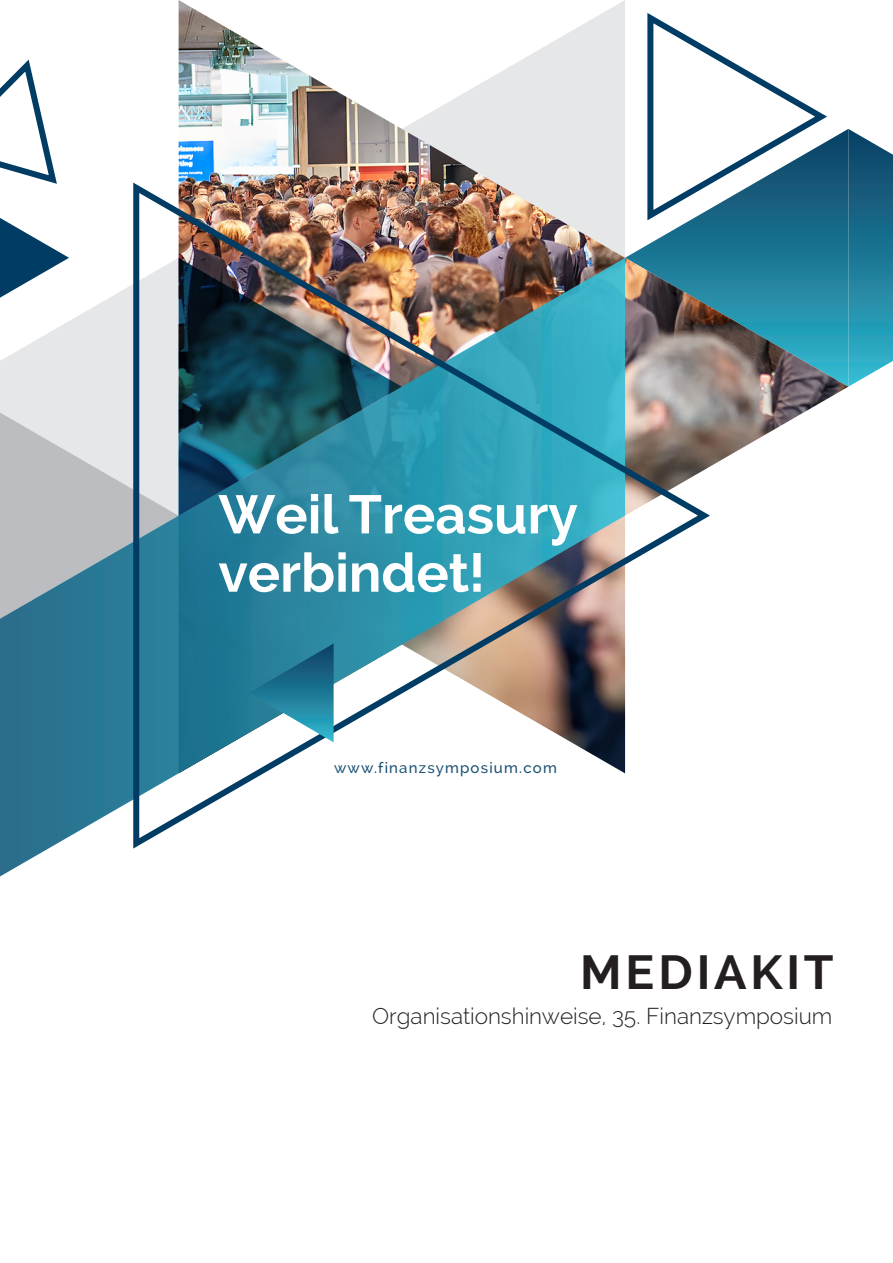
<style>
.page{position:relative;width:893px;height:1263px;background:#fff}
.page>*{position:absolute;margin:0;border:0;box-sizing:border-box;transform-origin:0 0}
.t1{font:700 54px/58.3px "Raleway";color:#fff}
.t2{font:700 48px "Raleway";letter-spacing:.08em;color:#231f20}
.t3{font:300 22.5px "Raleway";color:#231f20}
.t4{font:500 15px "Raleway";letter-spacing:.08em;color:#1a5074}
</style>
<div class="page">
<svg style="left:0;top:59px;width:69px;height:199px"></svg>
<svg style="left:848px;top:129px;width:45px;height:258px"></svg>
<img style="left:179px;top:0;width:669px;height:466px">
<svg style="left:0;top:258px;width:130px;height:619px"></svg>
<img style="left:130px;top:177px;width:582px;height:672px">
<img style="left:179px;top:258px;width:223px;height:258px">
<svg style="left:249px;top:643px;width:85px;height:99px"></svg>
<h1 class="t1" style="left:218px;top:485px;width:361px">Weil Treasury verbindet!</h1>
<p class="t4" style="left:334px;top:759px;width:224px">www.finanzsymposium.com</p>
<h2 class="t2" style="left:580px;top:945px;width:255px">MEDIAKIT</h2>
<p class="t3" style="left:372px;top:1002px;width:462px">Organisationshinweise, 35. Finanzsymposium</p>
</div>
